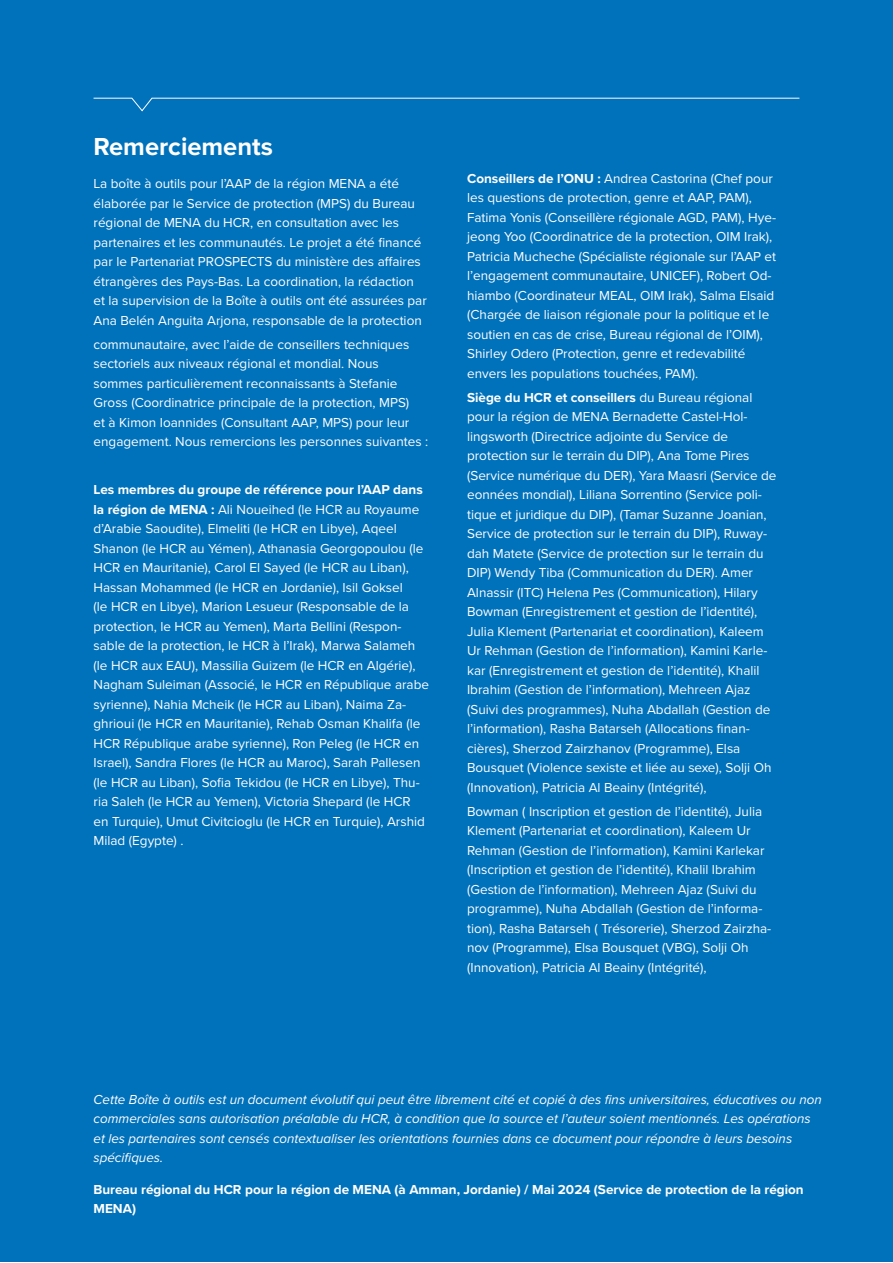
<style>
.page{position:relative;width:893px;height:1263px;background:#fff}
.page>*{position:absolute;margin:0;border:0;box-sizing:border-box;transform-origin:0 0}
.t1{font:700 25.5px "Proxima Nova";color:#fff}
.t2{font:13.5px/19.5px "Proxima Nova";color:#fff}
.t3{font:italic 13.5px/19.5px "Proxima Nova";color:#fff}
.t4{font:700 13.5px/19.5px "Proxima Nova";color:#fff}
.s1{font-weight:700}
.s2{font-weight:400}
</style>
<div class="page">
<div style="left:0;top:0;width:893px;height:1262px;background:#0071bb"></div>
<svg style="left:93px;top:97px;width:707px;height:15px"></svg>
<h1 class="t1" style="left:94px;top:128px;width:181px">Remerciements</h1>
<p class="t2" style="left:94px;top:173px;width:335px">La boîte à outils pour ’lAAP de la région MENA a été élaborée par le Service de protection (MPS) du Bureau régional de MENA du HCR, en consultation avec les partenaires et les communautés. Le projet a été financé par le Partenariat PROSPECTS du ministère des affaires étrangères des Pays-Bas. La coordination la, rédaction et la supervision de la Boîte à outils ont été assurées par Ana Belén Anguita Arjona, responsable de la protection</p>
<p class="t2" style="left:94px;top:334px;width:336px">communautaire, avec ’l aide de conseillers techniques sectoriels aux niveaux régional et mondial. Nous sommes particulièrement reconnaissants à Stefanie Gross (Coordinatrice principale de la protection, MPS(<br>et à Kimon Ioannides (Consultant AAP, MPS) pour leur engagement. Nous remercions les personnes suivantes :</p>
<p class="t2" style="left:94px;top:479px;width:331px"><span class="s1">Les membres du groupe de référence pour ’l AAP dans la région de MENA :</span> Ali Noueihed (le HCR au Royaume ’dArabie Saoudite ,) Elmeliti (le HCR en Libye ,) Aqeel Shanon (le HCR au Yémen ,) Athanasia Georgopoulou (le HCR en Mauritanie ,) Carol El Sayed (le HCR au Liban ,( Hassan Mohammed (le HCR en Jordanie ,) Isil Goksel<br>l e( HCR en Libye ,) Marion Lesueur (Responsable de la</p>
<p class="t2" style="left:94px;top:635px;width:323px">sable de la protection le, HCR ’là Irak ,) Marwa Salameh</p>
<p class="t2" style="left:94px;top:616px;width:309px">protection le, HCR au Yemen ,) Marta Bellini (Respon-</p>
<p class="t2" style="left:94px;top:655px;width:337px">l e( HCR aux EAU ,) Massilia Guizem (le HCR en Algérie ,(<br>Nagham Suleiman (Associé le, HCR en République arabe</p>
<p class="t2" style="left:94px;top:713px;width:328px">ghrioui (le HCR en Mauritanie ,) Rehab Osman Khalifa (le</p>
<p class="t2" style="left:94px;top:694px;width:314px">syrienne ,) Nahia Mcheik (le HCR au Liban ,) Naima Za-</p>
<p class="t2" style="left:94px;top:733px;width:328px">HCR République arabe syrienne ,) Ron Peleg (le HCR en<br>Israel ,) Sandra Flores (le HCR au Maroc ,) Sarah Pallesen</p>
<p class="t2" style="left:94px;top:791px;width:319px">ria Saleh (le HCR au Yemen ,) Victoria Shepard (le HCR</p>
<p class="t2" style="left:94px;top:772px;width:328px">l e( HCR au Liban ,) Sofia Tekidou (le HCR en Libye ,) Thu-</p>
<p class="t2" style="left:94px;top:811px;width:333px">en Turquie ,) Umut Civitcioglu (le HCR en Turquie ,) Arshid<br>Milad (Egypte .(</p>
<p class="t2" style="left:467px;top:168px;width:307px"><span class="s1">Conseillers de ’l ONU :</span> Andrea Castorina (Chef pour les questions de protection, genre et AAP, PAM ,(</p>
<p class="t2" style="left:467px;top:227px;width:307px">jeong Yoo (Coordinatrice de la protection, OIM Irak ,(</p>
<p class="t2" style="left:467px;top:207px;width:310px">Fatima Yonis (Conseillère régionale AGD, PAM ,) Hye-</p>
<p class="t2" style="left:467px;top:246px;width:311px">Patricia Mucheche (Spécialiste régionale sur ’lAAP et</p>
<p class="t2" style="left:467px;top:285px;width:309px">hiambo (Coordinateur MEAL, OIM Irak ,) Salma Elsaid</p>
<p class="t2" style="left:467px;top:266px;width:306px">’l engagement communautaire, UNICEF ,) Robert Od-</p>
<p class="t2" style="left:467px;top:305px;width:304px">(Chargée de liaison régionale pour la politique et le soutien en cas de crise, Bureau régional de ’l OIM ,( Shirley Odero (Protection, genre et redevabilité envers les populations touchées, PAM .(</p>
<p class="t4" style="left:467px;top:387px;width:287px">Siège du HCR et conseillers <span class="s2">du Bureau régional</span></p>
<p class="t2" style="left:467px;top:426px;width:262px">lingsworth (Directrice adjointe du Service de</p>
<p class="t2" style="left:467px;top:407px;width:282px">pour la région de MENA Bernadette Castel-Hol-</p>
<p class="t2" style="left:467px;top:445px;width:311px">protection sur le terrain du DIP ,) Ana Tome Pires (Service numérique du DER ,) Yara Maasri (Service de</p>
<p class="t2" style="left:467px;top:504px;width:301px">tique et juridique du DIP (,) Tamar Suzanne Joanian,</p>
<p class="t2" style="left:467px;top:484px;width:296px">eonnées mondial ,) Liliana Sorrentino (Service poli-</p>
<p class="t2" style="left:467px;top:523px;width:301px">Service de protection sur le terrain du DIP ,) Ruway-</p>
<p class="t2" style="left:467px;top:562px;width:298px">DIP) Wendy Tiba (Communication du DER .) Amer Alnassir (ITC) Helena Pes (Communication ,) Hilary Bowman (Enregistrement et gestion de ’l identité ,( Julia Klement (Partenariat et coordination ,) Kaleem</p>
<p class="t2" style="left:467px;top:660px;width:294px">kar (Enregistrement et gestion de ’l identité ,) Khalil</p>
<p class="t2" style="left:467px;top:543px;width:298px">dah Matete (Service de protection sur le terrain du</p>
<p class="t2" style="left:467px;top:640px;width:302px">Ur Rehman (Gestion de ’l information ,) Kamini Karle-</p>
<p class="t2" style="left:467px;top:679px;width:305px">Ibrahim (Gestion de ’l information ,) Mehreen Ajaz (Suivi des programmes ,) Nuha Abdallah (Gestion de</p>
<p class="t2" style="left:467px;top:738px;width:275px">cières ,) Sherzod Zairzhanov (Programme ,) Elsa</p>
<p class="t2" style="left:467px;top:718px;width:284px">’l information ,) Rasha Batarseh (Allocations finan-</p>
<p class="t2" style="left:467px;top:757px;width:306px">Bousquet (Violence sexiste et liée au sexe ,) Solji Oh (Innovation ,) Patricia Al Beainy (Intégrité ,(</p>
<p class="t2" style="left:467px;top:801px;width:299px">Bowman ( Inscription et gestion de ’l identité ,) Julia Klement (Partenariat et coordination ,) Kaleem Ur Rehman (Gestion de ’l information ,) Kamini Karlekar (Inscription et gestion de ’l identité ,) Khalil Ibrahim (Gestion de ’l information ,) Mehreen Ajaz (Suivi du</p>
<p class="t2" style="left:467px;top:898px;width:297px">programme ,) Nuha Abdallah (Gestion de ’l informa-</p>
<p class="t2" style="left:467px;top:918px;width:306px">tion ,) Rasha Batarseh ( Trésorerie ,) Sherzod Zairzha-</p>
<p class="t2" style="left:467px;top:937px;width:283px">nov (Programme ,) Elsa Bousquet (VBG ,) Solji Oh</p>
<p class="t2" style="left:467px;top:957px;width:241px">(Innovation ,) Patricia Al Beainy (Intégrité ,(</p>
<p class="t3" style="left:94px;top:1089px;width:730px">Cette Boîte à outils est un document évolutif qui peut être librement cité et copié à des fins universitaires, éducatives ou non commerciales sans autorisation préalable du HCR à, condition que la source et ’l auteur soient mentionnés. Les opérations et les partenaires sont censés contextualiser les orientations fournies dans ce document pour répondre à leurs besoins spécifiques.</p>
<p class="t4" style="left:94px;top:1179px;width:712px">Bureau régional du HCR pour la région de MENA à( Amman, Jordanie /) Mai 2024 (Service de protection de la région<br>MENA(</p>
</div>
